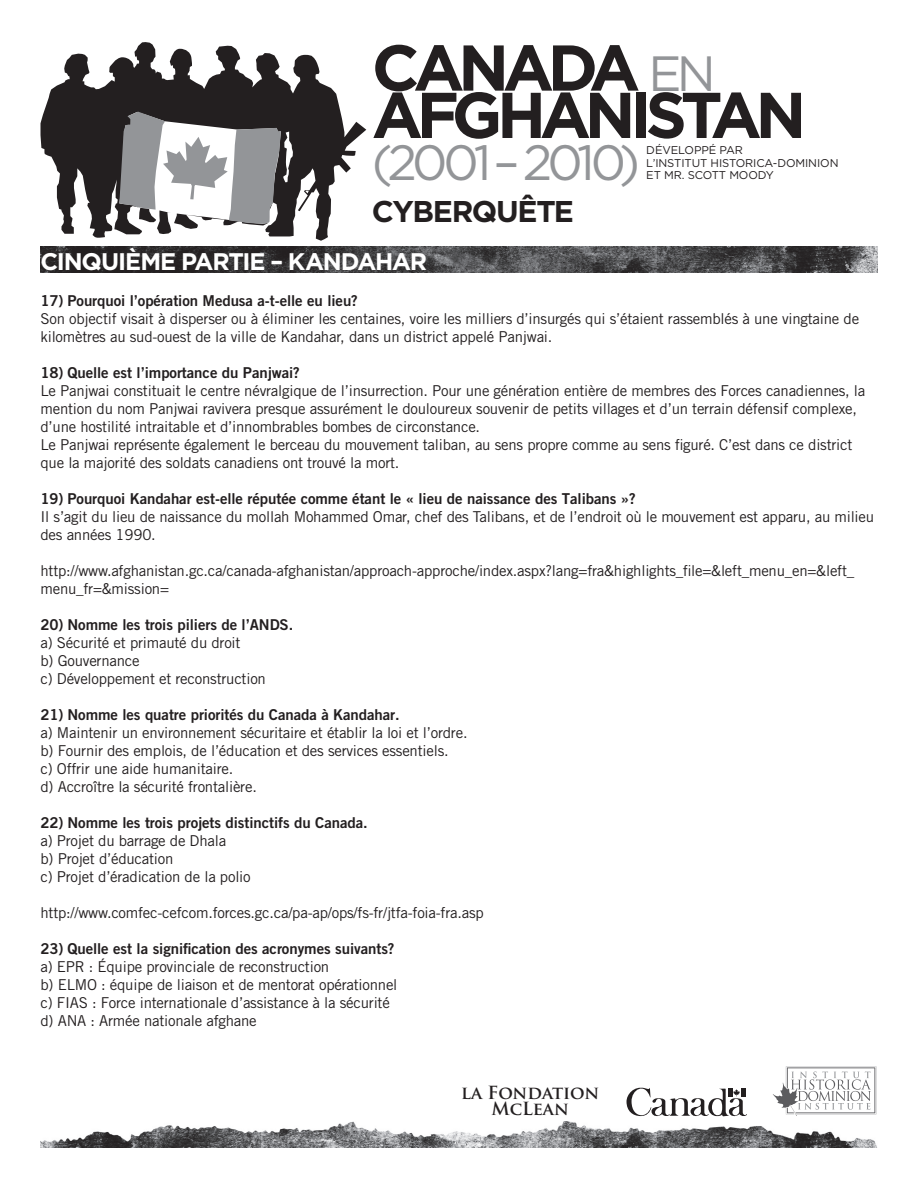
<style>
.page{position:relative;width:918px;height:1188px;background:#fff}
.page>*{position:absolute;margin:0;border:0;box-sizing:border-box;transform-origin:0 0}
.t1{font:700 64.5px/47.4px "Gotham";letter-spacing:-.095em;color:#231f20}
.t2{font:49.5px "Gotham";letter-spacing:-.1em;color:#939598}
.t3{font:700 30px "Gotham";letter-spacing:-.045em;color:#231f20}
.t4{font:700 24px "Gotham";letter-spacing:-.05em;color:#fff}
.t5{font:700 17.7px/16.2px "Trajan Pro";color:#231f20;text-align:center}
.t6{font:15px/18px "Trade Gothic";letter-spacing:-.015em;color:#231f20}
.t7{font:15px "Trade Gothic Bold Two";letter-spacing:-.005em;color:#231f20}
.t8{font:11.25px/12.8px "Gotham";letter-spacing:-.01em;color:#231f20}
.s1{font-weight:400;font-size:49.5px;color:#939598}
</style>
<div class="page">
<img style="left:40px;top:246px;width:838px;height:27px">
<img style="left:40px;top:1121px;width:837px;height:27px">
<svg style="left:40px;top:42px;width:326px;height:199px;fill:#231f20"></svg>
<svg style="left:119px;top:112px;width:162px;height:122px"></svg>
<svg style="left:773px;top:1066px;width:103px;height:50px"></svg>
<svg style="left:627px;top:1087px;width:120px;height:30px"></svg>
<h1 class="t1" style="left:372px;top:42px;width:436px">CANADA <span class="s1">EN<br></span>AFGHANISTAN</h1>
<h2 class="t2" style="left:372px;top:135px;width:270px">(2001 – 2010)</h2>
<h3 class="t3" style="left:372px;top:194px;width:204px">CYBERQUÊTE</h3>
<p class="t8" style="left:646px;top:143px;width:194px">DÉVELOPPÉ PAR<br>L’INSTITUT HISTORICA-DOMINION<br>ET MR. SCOTT MOODY</p>
<h3 class="t4" style="left:40px;top:248px;width:388px">CINQUIÈME PARTIE – KANDAHAR</h3>
<p class="t7" style="left:40px;top:291px;width:319px">17) Pourquoi l’opération Medusa a-t-elle eu lieu?</p>
<p class="t6" style="left:40px;top:309px;width:820px">Son objectif visait à disperser ou à éliminer les centaines, voire les milliers d’insurgés qui s’étaient rassemblés à une vingtaine de kilomètres au sud-ouest de la ville de Kandahar, dans un district appelé Panjwai.</p>
<p class="t7" style="left:40px;top:363px;width:261px">18) Quelle est l’importance du Panjwai?</p>
<p class="t6" style="left:40px;top:381px;width:826px">Le Panjwai constituait le centre névralgique de l’insurrection. Pour une génération entière de membres des Forces canadiennes, la mention du nom Panjwai ravivera presque assurément le douloureux souvenir de petits villages et d’un terrain défensif complexe, d’une hostilité intraitable et d’innombrables bombes de circonstance.<br>Le Panjwai représente également le berceau du mouvement taliban, au sens propre comme au sens figuré. C’est dans ce district que la majorité des soldats canadiens ont trouvé la mort.</p>
<p class="t7" style="left:40px;top:489px;width:597px">19) Pourquoi Kandahar est-elle réputée comme étant le « lieu de naissance des Talibans »?</p>
<p class="t6" style="left:40px;top:507px;width:835px">Il s’agit du lieu de naissance du mollah Mohammed Omar, chef des Talibans, et de l’endroit où le mouvement est apparu, au milieu des années 1990.</p>
<p class="t6" style="left:40px;top:561px;width:815px">http://www.afghanistan.gc.ca/canada-afghanistan/approach-approche/index.aspx?lang=fra&amp;highlights_file=&amp;left_menu_en=&amp;left_ menu_fr=&amp;mission=</p>
<p class="t7" style="left:40px;top:615px;width:254px">20) Nomme les trois piliers de l’ANDS.</p>
<p class="t6" style="left:40px;top:633px;width:227px">a) Sécurité et primauté du droit<br>b) Gouvernance<br>c) Développement et reconstruction</p>
<p class="t7" style="left:40px;top:705px;width:361px">21) Nomme les quatre priorités du Canada à Kandahar.</p>
<p class="t6" style="left:40px;top:723px;width:429px">a) Maintenir un environnement sécuritaire et établir la loi et l’ordre. b) Fournir des emplois, de l’éducation et des services essentiels.<br>c) Offrir une aide humanitaire.<br>d) Accroître la sécurité frontalière.</p>
<p class="t7" style="left:40px;top:813px;width:329px">22) Nomme les trois projets distinctifs du Canada.</p>
<p class="t6" style="left:40px;top:831px;width:212px">a) Projet du barrage de Dhala<br>b) Projet d’éducation<br>c) Projet d’éradication de la polio</p>
<p class="t6" style="left:40px;top:903px;width:445px">http://www.comfec-cefcom.forces.gc.ca/pa-ap/ops/fs-fr/jtfa-foia-fra.asp</p>
<p class="t7" style="left:40px;top:939px;width:356px">23) Quelle est la signification des acronymes suivants?</p>
<p class="t6" style="left:40px;top:957px;width:358px">a) EPR : Équipe provinciale de reconstruction<br>b) ELMO : équipe de liaison et de mentorat opérationnel c) FIAS : Force internationale d’assistance à la sécurité d) ANA : Armée nationale afghane</p>
<p class="t5" style="left:461px;top:1085px;width:140px">la Fondation<br>McLean</p>
</div>
